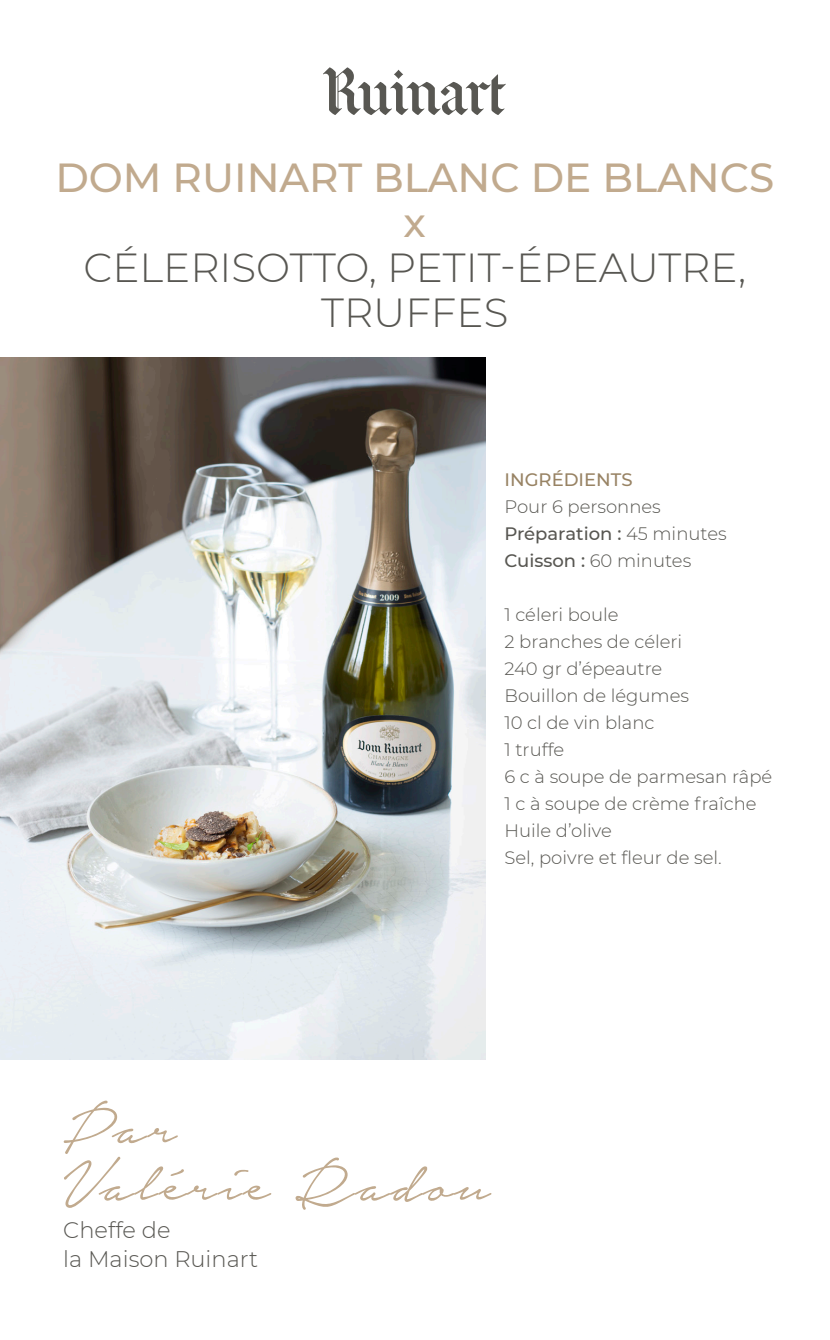
<style>
.page{position:relative;width:830px;height:1340px;background:#fff}
.page>*{position:absolute;margin:0;border:0;box-sizing:border-box;transform-origin:0 0}
.t1{font:76.5px "Notera";letter-spacing:.02em;color:#c1aa8e}
.t2{font:300 40.5px/45px "Montserrat";color:#585752;text-align:center}
.t3{font:500 40.5px "Montserrat";color:#c1aa8e}
.t4{font:300 22.5px "Montserrat";color:#585752}
.t5{font:300 18px "Montserrat";color:#585752}
.t6{font:500 18px "Montserrat";color:#585752}
.t7{font:500 18px "Montserrat";color:#988364}
.s1{font-weight:300}
.s2{font-weight:500}
</style>
<div class="page">
<img style="left:0;top:357px;width:485px;height:702px">
<svg style="left:323px;top:67px;width:182px;height:48px"></svg>
<p class="t3" style="left:55px;top:150px;width:720px">DOM RUINART BLANC DE BLANCS</p>
<p class="t3" style="left:403px;top:195px;width:24px">x</p>
<p class="t2" style="left:83px;top:244px;width:664px">CÉLERISOTTO, PETIT-ÉPEAUTRE,<br>TRUFFES</p>
<p class="t7" style="left:504px;top:466px;width:129px">INGRÉDIENTS</p>
<p class="t5" style="left:504px;top:494px;width:158px">Pour 6 personnes</p>
<p class="t6" style="left:504px;top:520px;width:224px">Préparation : <span class="s1">45 minutes</span></p>
<p class="t5" style="left:504px;top:548px;width:188px"><span class="s2">Cuisson :</span> 60 minutes</p>
<p class="t5" style="left:504px;top:602px;width:116px">1 céleri boule</p>
<p class="t5" style="left:504px;top:629px;width:179px">2 branches de céleri</p>
<p class="t5" style="left:504px;top:656px;width:159px">240 gr d’épeautre</p>
<p class="t5" style="left:504px;top:683px;width:186px">Bouillon de légumes</p>
<p class="t5" style="left:504px;top:710px;width:151px">10 cl de vin blanc</p>
<p class="t5" style="left:504px;top:737px;width:61px">1 truffe</p>
<p class="t5" style="left:504px;top:764px;width:269px">6 c à soupe de parmesan râpé</p>
<p class="t5" style="left:504px;top:791px;width:253px">1 c à soupe de crème fraîche</p>
<p class="t5" style="left:504px;top:818px;width:109px">Huile d’olive</p>
<p class="t5" style="left:504px;top:845px;width:219px">Sel, poivre et fleur de sel.</p>
<p class="t1" style="left:63px;top:1088px;width:115px">Par</p>
<p class="t1" style="left:63px;top:1145px;width:428px">Valérie Radou</p>
<p class="t4" style="left:63px;top:1214px;width:109px">Cheffe de</p>
<p class="t4" style="left:63px;top:1243px;width:196px">la Maison Ruinart</p>
</div>
